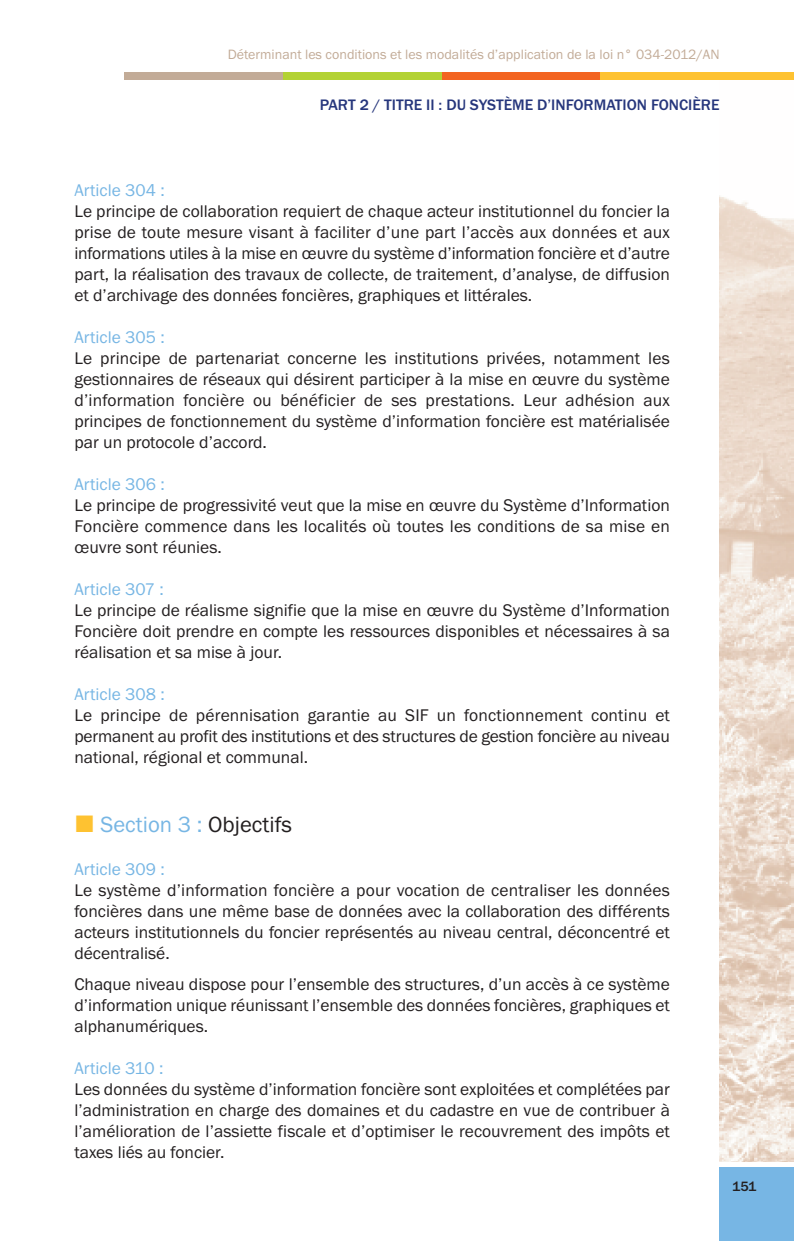
<style>
.page{position:relative;width:794px;height:1241px;background:#fff}
.page>*{position:absolute;margin:0;border:0;box-sizing:border-box;transform-origin:0 0}
.t1{font:22.75px "Franklin Gothic";color:#77b6e4}
.t2{font:17.5px/21px "Franklin Gothic";color:#231f20;text-align:justify}
.t3{font:17.5px "Franklin Gothic";color:#77b6e4}
.t4{font:500 15.75px "Franklin Gothic";color:#26367c}
.t5{font:14px "Franklin Gothic";color:#c2ab97}
.t6{font:500 14px "Franklin Gothic";color:#231f20}
.s1{color:#231f20}
</style>
<div class="page">
<img style="left:719px;top:79px;width:75px;height:1082px">
<div style="left:600px;top:72px;width:194px;height:7px;background:#fec231"></div>
<div style="left:441px;top:72px;width:159px;height:7px;background:#f36421"></div>
<div style="left:283px;top:72px;width:158px;height:7px;background:#b3d234"></div>
<div style="left:124px;top:72px;width:159px;height:7px;background:#c2ab97"></div>
<div style="left:719px;top:1166px;width:75px;height:74px;background:#77b6e4"></div>
<p class="t5" style="left:228px;top:46px;width:493px">Déterminant les conditions et les modalités d’application de la loi n° 034-2012/AN</p>
<p class="t4" style="left:320px;top:96px;width:401px">PART 2 / TITRE II : DU SYSTÈME D’INFORMATION FONCIÈRE</p>
<p class="t3" style="left:74px;top:180px;width:92px">Article 304 :</p>
<p class="t2" style="left:74px;top:200px;width:597px">Le principe de collaboration requiert de chaque acteur institutionnel du foncier la prise de toute mesure visant à faciliter d’une part l’accès aux données et aux informations utiles à la mise en œuvre du système d’information foncière et d’autre part, la réalisation des travaux de collecte, de traitement, d’analyse, de diffusion et d’archivage des données foncières, graphiques et littérales.</p>
<p class="t3" style="left:74px;top:327px;width:92px">Article 305 :</p>
<p class="t2" style="left:74px;top:347px;width:597px">Le principe de partenariat concerne les institutions privées, notamment les gestionnaires de réseaux qui désirent participer à la mise en œuvre du système d’information foncière ou bénéficier de ses prestations. Leur adhésion aux principes de fonctionnement du système d’information foncière est matérialisée par un protocole d’accord.</p>
<p class="t3" style="left:74px;top:474px;width:92px">Article 306 :</p>
<p class="t2" style="left:74px;top:494px;width:597px">Le principe de progressivité veut que la mise en œuvre du Système d’Information Foncière commence dans les localités où toutes les conditions de sa mise en œuvre sont réunies.</p>
<p class="t3" style="left:74px;top:579px;width:91px">Article 307 :</p>
<p class="t2" style="left:74px;top:599px;width:597px">Le principe de réalisme signifie que la mise en œuvre du Système d’Information Foncière doit prendre en compte les ressources disponibles et nécessaires à sa réalisation et sa mise à jour.</p>
<p class="t3" style="left:74px;top:684px;width:92px">Article 308 :</p>
<p class="t2" style="left:74px;top:704px;width:597px">Le principe de pérennisation garantie au SIF un fonctionnement continu et permanent au profit des institutions et des structures de gestion foncière au niveau national, régional et communal.</p>
<h1 class="t1" style="left:100px;top:810px;width:193px">Section 3 : <span class="s1">Objectifs</span></h1>
<p class="t3" style="left:74px;top:858px;width:92px">Article 309 :</p>
<p class="t2" style="left:74px;top:879px;width:597px">Le système d’information foncière a pour vocation de centraliser les données foncières dans une même base de données avec la collaboration des différents acteurs institutionnels du foncier représentés au niveau central, déconcentré et décentralisé.</p>
<p class="t2" style="left:74px;top:972px;width:597px">Chaque niveau dispose pour l’ensemble des structures, d’un accès à ce système d’information unique réunissant l’ensemble des données foncières, graphiques et alphanumériques.</p>
<p class="t3" style="left:74px;top:1057px;width:90px">Article 310 :</p>
<p class="t2" style="left:74px;top:1077px;width:597px">Les données du système d’information foncière sont exploitées et complétées par l’administration en charge des domaines et du cadastre en vue de contribuer à l’amélioration de l’assiette fiscale et d’optimiser le recouvrement des impôts et taxes liés au foncier.</p>
<p class="t6" style="left:732px;top:1177px;width:26px">151</p>
</div>
